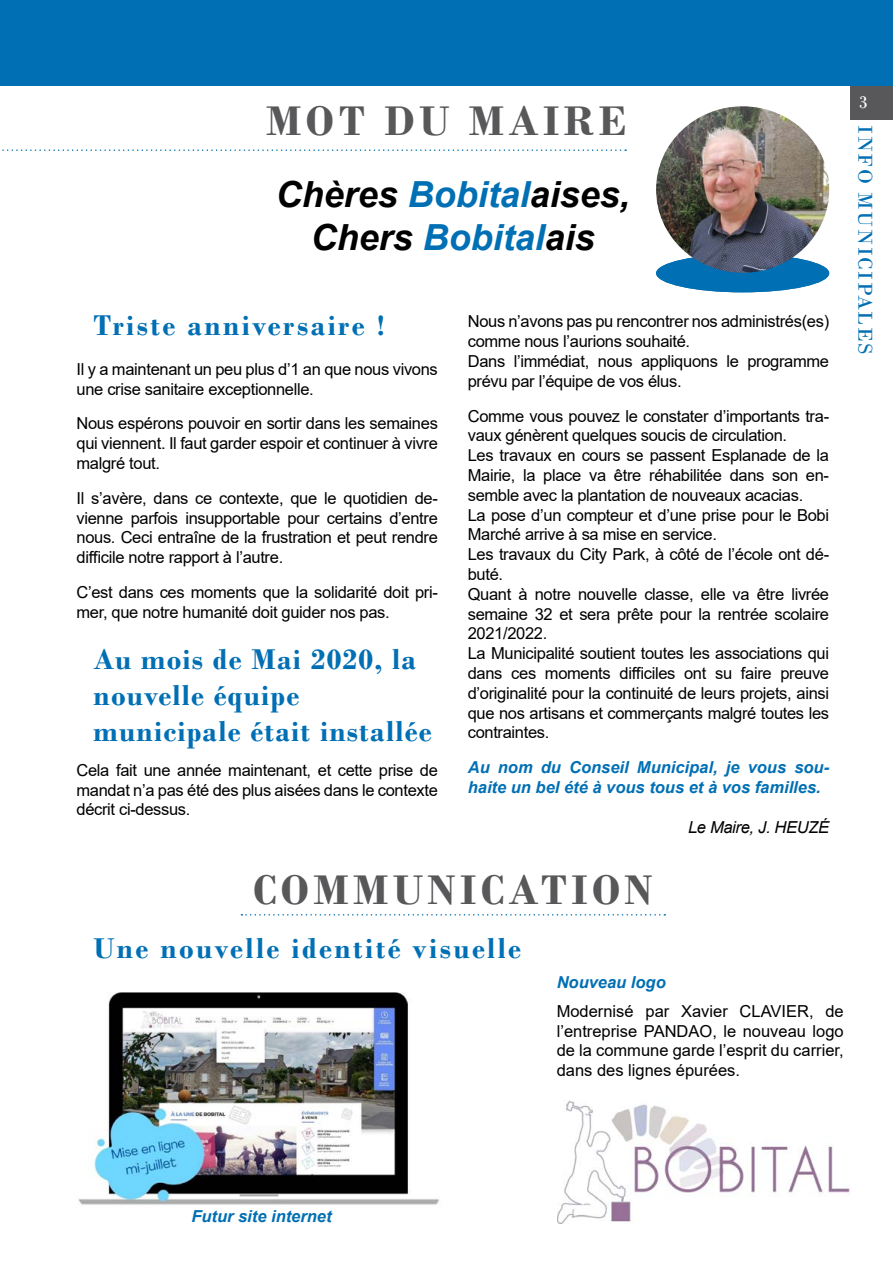
<style>
.page{position:relative;width:893px;height:1263px;background:#fff}
.page>*{position:absolute;margin:0;border:0;box-sizing:border-box;transform-origin:0 0}
.t1{font:700 43.5px "Bodoni";letter-spacing:.1em;color:#58585a}
.t2{font:italic 700 36px/43.2px "Arial";color:#000;text-align:center}
.t3{font:700 30px/36px "Bodoni";letter-spacing:.04em;color:#006fb4}
.t4{font:700 30px "Bodoni";letter-spacing:.08em;color:#006fb4}
.t5{font:21px "Bodoni";letter-spacing:.08em;color:#006fb4}
.t6{font:18px "Bodoni";color:#fff}
.t7{font:16.5px/19.8px "Arial";letter-spacing:-.02em;color:#000}
.t8{font:italic 700 16.5px/19.8px "Arial";color:#006fb4}
.t9{font:italic 16.5px "Arial";letter-spacing:-.02em;color:#000}
.s1{color:#006fb4}
</style>
<div class="page">
<div style="left:850px;top:85px;width:43px;height:34px;background:#58585a"></div>
<div style="left:0;top:0;width:893px;height:85px;background:#006fb4"></div>
<div style="left:656px;top:254px;width:173px;height:38px;background:#006fb4;border-radius:50%"></div>
<img style="left:656px;top:106px;width:173px;height:167px">
<svg style="left:2px;top:149px;width:624px;height:2px"></svg>
<img style="left:78px;top:992px;width:362px;height:213px">
<img style="left:558px;top:1101px;width:292px;height:122px">
<svg style="left:241px;top:914px;width:424px;height:1px"></svg>
<h1 class="t1" style="left:266px;top:95px;width:362px">MOT DU MAIRE</h1>
<h2 class="t2" style="left:276px;top:174px;width:356px">Chères <span class="s1">Bobital</span>aises,<br>Chers <span class="s1">Bobital</span>ais</h2>
<h3 class="t4" style="left:94px;top:308px;width:293px">Triste anniversaire !</h3>
<p class="t7" style="left:77px;top:359px;width:363px">Il y a maintenant un peu plus d’1 an que nous vivons une crise sanitaire exceptionnelle.</p>
<p class="t7" style="left:77px;top:414px;width:363px;text-align:justify">Nous espérons pouvoir en sortir dans les semaines qui viennent. Il faut garder espoir et continuer à vivre malgré tout.</p>
<p class="t7" style="left:77px;top:488px;width:363px;text-align:justify">Il s’avère, dans ce contexte, que le quotidien de&shy;vienne parfois insupportable pour certains d’entre nous. Ceci entraîne de la frustration et peut rendre difficile notre rapport à l’autre.</p>
<p class="t7" style="left:77px;top:582px;width:363px">C’est dans ces moments que la solidarité doit pri&shy;mer, que notre humanité doit guider nos pas.</p>
<h3 class="t3" style="left:94px;top:641px;width:339px">Au mois de Mai 2020, la nouvelle équipe municipale était installée</h3>
<p class="t7" style="left:77px;top:760px;width:363px;text-align:justify">Cela fait une année maintenant, et cette prise de mandat n’a pas été des plus aisées dans le contexte décrit ci-dessus.</p>
<p class="t7" style="left:468px;top:312px;width:363px">Nous n’avons pas pu rencontrer nos administrés(es) comme nous l’aurions souhaité.<br>Dans l’immédiat, nous appliquons le programme prévu par l’équipe de vos élus.</p>
<p class="t7" style="left:468px;top:406px;width:363px">Comme vous pouvez le constater d’importants tra&shy;vaux génèrent quelques soucis de circulation.<br>Les travaux en cours se passent Esplanade de la Mairie, la place va être réhabilitée dans son en&shy;semble avec la plantation de nouveaux acacias.<br>La pose d’un compteur et d’une prise pour le Bobi Marché arrive à sa mise en service.<br>Les travaux du City Park, à côté de l’école ont dé&shy;buté.<br>Quant à notre nouvelle classe, elle va être livrée semaine 32 et sera prête pour la rentrée scolaire 2021/2022.<br>La Municipalité soutient toutes les associations qui dans ces moments difficiles ont su faire preuve d’originalité pour la continuité de leurs projets, ainsi que nos artisans et commerçants malgré toutes les contraintes.</p>
<p class="t8" style="left:468px;top:758px;width:363px">Au nom du Conseil Municipal, je vous sou&shy;haite un bel été à vous tous et à vos familles.</p>
<p class="t9" style="left:688px;top:816px;width:143px">Le Maire, J. HEUZÉ</p>
<p class="t6" style="left:859px;top:92px;width:10px">3</p>
<p class="t5" style="left:878px;top:125px;width:231px;rotate:90deg">INFO MUNICIPALES</p>
<h1 class="t1" style="left:253px;top:864px;width:401px">COMMUNICATION</h1>
<h3 class="t4" style="left:94px;top:930px;width:429px">Une nouvelle identité visuelle</h3>
<p class="t8" style="left:557px;top:973px;width:111px">Nouveau logo</p>
<p class="t7" style="left:557px;top:1001px;width:289px;text-align:justify">Modernisé par Xavier CLAVIER, de l’entreprise PANDAO, le nouveau logo de la commune garde l’esprit du carrier, dans des lignes épurées.</p>
<p class="t8" style="left:191px;top:1207px;width:142px">Futur site internet</p>
</div>
